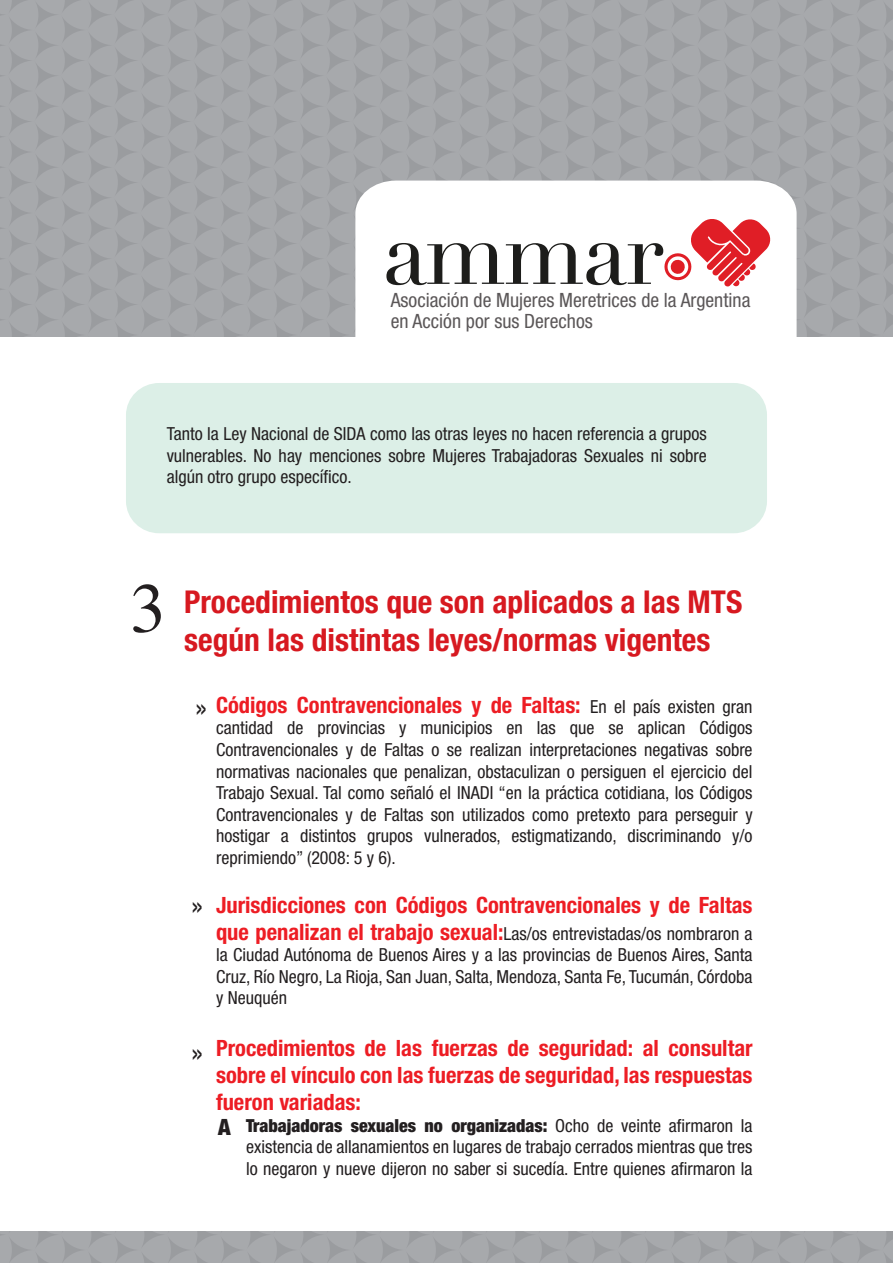
<style>
.page{position:relative;width:893px;height:1263px;background:#fff}
.page>*{position:absolute;margin:0;border:0;box-sizing:border-box;transform-origin:0 0}
.t1{font:70.8px "Times";color:#231f20}
.t2{font:700 condensed 31.5px/37.8px "Helvetica Neue";color:#d71920}
.t3{font:condensed 30px "Helvetica Neue";color:#231f20}
.t4{font:700 condensed 22.5px/27px "Helvetica Neue";color:#ed1d24;text-align:justify}
.t5{font:900 condensed 22.5px "Helvetica Neue";color:#231f20}
.t6{font:condensed 19.65px/20.9px "Helvetica Neue";color:#5b5758}
.t7{font:condensed 18px/21.6px "Helvetica Neue";color:#231f20;text-align:justify}
.s1{font-weight:400;font-size:18px;color:#231f20}
.s2{font-weight:700;font-size:22.5px;color:#ed1d24}
.s3{font-weight:900}
</style>
<div class="page">
<div style="left:0;top:0;width:893px;height:1263px;background:linear-gradient(to right,#a5a7aa,#a5a7aa)"></div>
<div style="left:0;top:337px;width:893px;height:894px;background:#fff"></div>
<svg style="left:355px;top:181px;width:442px;height:212px"></svg>
<svg style="left:386px;top:217px;width:386px;height:70px"></svg>
<div style="left:126px;top:383px;width:641px;height:150px;background:#dcefe7;border-radius:33px"></div>
<p class="t6" style="left:391px;top:289px;width:361px">Asociación de Mujeres Meretrices de la Argentina en Acción por sus Derechos</p>
<p class="t7" style="left:167px;top:423px;width:542px">Tanto la Ley Nacional de SIDA como las otras leyes no hacen referencia a grupos vulnerables. No hay menciones sobre Mujeres Trabajadoras Sexuales ni sobre algún otro grupo específico.</p>
<h1 class="t1" style="left:130px;top:542px;width:37px">3</h1>
<h2 class="t2" style="left:184px;top:583px;width:560px">Procedimientos que son aplicados a las MTS según las distintas leyes/normas vigentes</h2>
<h3 class="t3" style="left:195px;top:690px;width:13px">»</h3>
<h3 class="t3" style="left:191px;top:888px;width:13px">»</h3>
<h3 class="t3" style="left:191px;top:1035px;width:13px">»</h3>
<p class="t4" style="left:216px;top:691px;width:538px">Códigos Contravencionales y de Faltas: <span class="s1">En el país existen gran</span></p>
<p class="t7" style="left:216px;top:717px;width:538px">cantidad de provincias y municipios en las que se aplican Códigos Contravencionales y de Faltas o se realizan interpretaciones negativas sobre normativas nacionales que penalizan, obstaculizan o persiguen el ejercicio del Trabajo Sexual. Tal como señaló el INADI “en la práctica cotidiana, los Códigos Contravencionales y de Faltas son utilizados como pretexto para perseguir y hostigar a distintos grupos vulnerados, estigmatizando, discriminando y/o reprimiendo” (2008: 5 y 6).</p>
<p class="t4" style="left:216px;top:891px;width:538px">Jurisdicciones con Códigos Contravencionales y de Faltas</p>
<p class="t7" style="left:216px;top:922px;width:538px"><span class="s2">que penalizan el trabajo sexual:</span>Las/os entrevistadas/os nombraron a la Ciudad Autónoma de Buenos Aires y a las provincias de Buenos Aires, Santa Cruz, Río Negro, La Rioja, San Juan, Salta, Mendoza, Santa Fe, Tucumán, Córdoba y Neuquén</p>
<p class="t4" style="left:216px;top:1034px;width:538px">Procedimientos de las fuerzas de seguridad: al consultar sobre el vínculo con las fuerzas de seguridad, las respuestas fueron variadas:</p>
<p class="t7" style="left:246px;top:1114px;width:508px"><span class="s3">Trabajadoras sexuales no organizadas:</span> Ocho de veinte afirmaron la existencia de allanamientos en lugares de trabajo cerrados mientras que tres lo negaron y nueve dijeron no saber si sucedía. Entre quienes afirmaron la</p>
<p class="t5" style="left:218px;top:1113px;width:14px">A</p>
</div>
